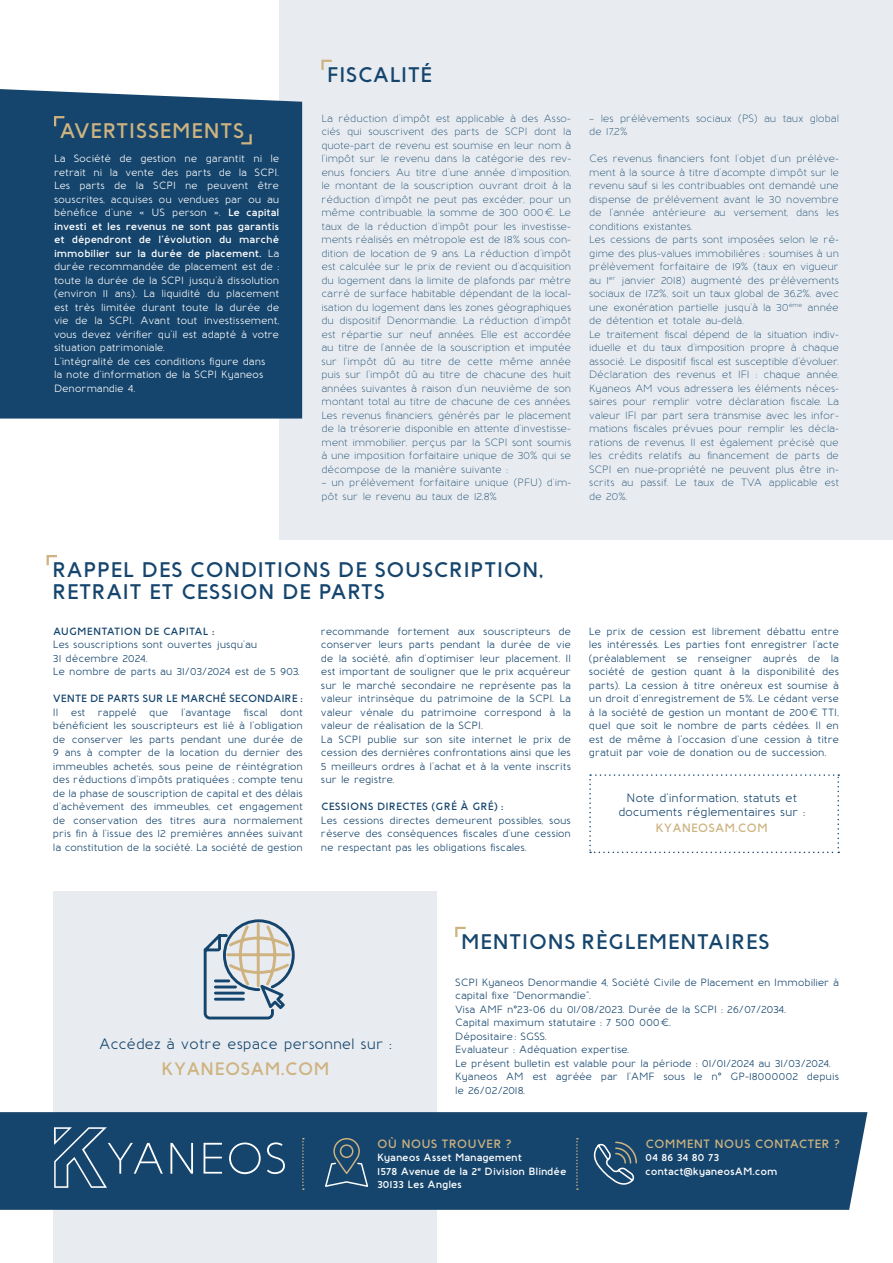
<style>
.page{position:relative;width:893px;height:1263px;background:#fff}
.page>*{position:absolute;margin:0;border:0;box-sizing:border-box;transform-origin:0 0}
.t1{font:600 21.15px/22px "Baufra";letter-spacing:.01em;color:#15456d}
.t2{font:600 21.15px "Baufra";letter-spacing:.01em;color:#ceb380}
.t3{font:600 18px "Baufra";color:#ceb380}
.t4{font:500 15px "Baufra";color:#15456d}
.t5{font:500 12px/13.5px "Baufra";letter-spacing:-.01em;color:#15456d;text-align:center}
.t6{font:600 12px "Baufra";letter-spacing:.005em;color:#ceb380}
.t7{font:10.5px/13.5px "Baufra";letter-spacing:-.005em;color:#15456d}
.t8{font:500 10.5px/13.5px "Baufra";letter-spacing:-.01em;color:#15456d}
.t9{font:500 10.5px/13.5px "Baufra";letter-spacing:-.01em;color:#fff}
.t10{font:600 10.5px/13.5px "Baufra";letter-spacing:-.01em;color:#fff}
.t11{font:600 10.5px "Baufra";letter-spacing:-.005em;color:#15456d}
.s1{font-weight:600}
</style>
<div class="page">
<div style="left:53px;top:891px;width:384px;height:372px;background:#e8ecf0"></div>
<div style="left:279px;top:0;width:614px;height:540px;background:#e8ecf0"></div>
<div style="left:0;top:89px;width:302px;height:330px;background:#15456d"></div>
<div style="left:0;top:1112px;width:867px;height:98px;background:#15456d"></div>
<svg style="left:302px;top:1138px;width:2px;height:52px"></svg>
<svg style="left:576px;top:1138px;width:2px;height:52px"></svg>
<svg style="left:170px;top:1143px;width:23px;height:31px"></svg>
<svg style="left:204px;top:1143px;width:18px;height:30px"></svg>
<svg style="left:229px;top:1142px;width:32px;height:32px"></svg>
<svg style="left:267px;top:1142px;width:18px;height:32px"></svg>
<svg style="left:54px;top:1127px;width:109px;height:61px;background:#2e597c"></svg>
<svg style="left:590px;top:1141px;width:48px;height:46px;background:#385f7e"></svg>
<svg style="left:324px;top:1137px;width:45px;height:51px;background:#325977"></svg>
<svg style="left:53px;top:115px;width:14px;height:14px"></svg>
<svg style="left:239px;top:132px;width:14px;height:14px"></svg>
<svg style="left:455px;top:926px;width:11px;height:11px"></svg>
<svg style="left:321px;top:59px;width:11px;height:11px"></svg>
<svg style="left:46px;top:555px;width:11px;height:11px"></svg>
<svg style="left:203px;top:919px;width:92px;height:101px"></svg>
<svg style="left:589px;top:774px;width:250px;height:79px"></svg>
<h1 class="t2" style="left:60px;top:116px;width:186px">AVERTISSEMENTS</h1>
<p class="t9" style="left:54px;top:151px;width:227px">La Société de gestion ne garantit ni le retrait ni la vente des parts de la SCPI.<br>Les parts de la SCPI ne peuvent être souscrites, acquises ou vendues par ou au bénéfice d’une « US person ». <span class="s1">Le capital investi et les revenus ne sont pas garantis et dépendront de l’évolution du marché immobilier sur la durée de placement.</span> La durée recommandée de placement est de : toute la durée de la SCPI jusqu’à dissolution (environ 11 ans). La liquidité du placement est très limitée durant toute la durée de vie de la SCPI. Avant tout investissement, vous devez vérifier qu’il est adapté à votre situation patrimoniale.<br>L’intégralité de ces conditions figure dans<br>la note d’information de la SCPI Kyaneos Denormandie 4.</p>
<h1 class="t1" style="left:327px;top:62px;width:107px">FISCALITÉ</h1>
<p class="t7" style="left:321px;top:111px;width:251px;text-align:justify">La réduction d’impôt est applicable à des Asso&shy;ciés qui souscrivent des parts de SCPI dont la quote-part de revenu est soumise en leur nom à l’impôt sur le revenu dans la catégorie des rev&shy;enus fonciers. Au titre d’une année d’imposition, le montant de la souscription ouvrant droit à la réduction d’impôt ne peut pas excéder, pour un même contribuable, la somme de 300 000€. Le taux de la réduction d’impôt pour les investisse&shy;ments réalisés en métropole est de 18% sous con&shy;dition de location de 9 ans. La réduction d’impôt est calculée sur le prix de revient ou d’acquisition du logement dans la limite de plafonds par mètre carré de surface habitable dépendant de la local&shy;isation du logement dans les zones géographiques du dispositif Denormandie. La réduction d’impôt est répartie sur neuf années. Elle est accordée au titre de l’année de la souscription et imputée sur l’impôt dû au titre de cette même année puis sur l’impôt dû au titre de chacune des huit années suivantes à raison d’un neuvième de son montant total au titre de chacune de ces années.<br>Les revenus financiers, générés par le placement de la trésorerie disponible en attente d’investisse&shy;ment immobilier, perçus par la SCPI sont soumis à une imposition forfaitaire unique de 30% qui se décompose de la manière suivante :</p>
<p class="t7" style="left:321px;top:475px;width:251px">– un prélèvement forfaitaire unique (PFU) d’im&shy;pôt sur le revenu au taux de 12,8%</p>
<p class="t7" style="left:589px;top:111px;width:251px">– les prélèvements sociaux (PS) au taux global de 17,2%</p>
<p class="t7" style="left:589px;top:151px;width:251px">Ces revenus financiers font l’objet d’un prélève&shy;ment à la source à titre d’acompte d’impôt sur le revenu sauf si les contribuables ont demandé une dispense de prélèvement avant le 30 novembre de l’année antérieure au versement, dans les conditions existantes.<br>Les cessions de parts sont imposées selon le ré&shy;gime des plus-values immobilières : soumises à un prélèvement forfaitaire de 19% (taux en vigueur au 1<sup>er</sup> janvier 2018) augmenté des prélèvements sociaux de 17,2%, soit un taux global de 36,2%, avec une exonération partielle jusqu’à la 30<sup>ème</sup> année de détention et totale au-delà.<br>Le traitement fiscal dépend de la situation indiv&shy;iduelle et du taux d’imposition propre à chaque associé. Le dispositif fiscal est susceptible d’évoluer.<br>Déclaration des revenus et IFI : chaque année, Kyaneos AM vous adressera les éléments néces&shy;saires pour remplir votre déclaration fiscale. La valeur IFI par part sera transmise avec les infor&shy;mations fiscales prévues pour remplir les décla&shy;rations de revenus. Il est également précisé que les crédits relatifs au financement de parts de SCPI en nue-propriété ne peuvent plus être in&shy;scrits au passif. Le taux de TVA applicable est de 20%.</p>
<h1 class="t1" style="left:52px;top:558px;width:493px">RAPPEL DES CONDITIONS DE SOUSCRIPTION,<br>RETRAIT ET CESSION DE PARTS</h1>
<p class="t11" style="left:53px;top:624px;width:163px">AUGMENTATION DE CAPITAL :</p>
<p class="t8" style="left:53px;top:637px;width:248px">Les souscriptions sont ouvertes jusqu’au<br>31 décembre 2024.<br>Le nombre de parts au 31/03/2024 est de 5 903.</p>
<p class="t11" style="left:53px;top:691px;width:251px">VENTE DE PARTS SUR LE MARCHÉ SECONDAIRE :</p>
<p class="t8" style="left:53px;top:705px;width:251px;text-align:justify">Il est rappelé que l’avantage fiscal dont bénéficient les souscripteurs est lié à l’obligation de conserver les parts pendant une durée de 9 ans à compter de la location du dernier des immeubles achetés, sous peine de réintégration des réductions d’impôts pratiquées ; compte tenu de la phase de souscription de capital et des délais d’achèvement des immeubles, cet engagement de conservation des titres aura normalement pris fin à l’issue des 12 premières années suivant la constitution de la société. La société de gestion</p>
<p class="t8" style="left:321px;top:624px;width:251px">recommande fortement aux souscripteurs de conserver leurs parts pendant la durée de vie de la société, afin d’optimiser leur placement. Il est important de souligner que le prix acquéreur sur le marché secondaire ne représente pas la valeur intrinsèque du patrimoine de la SCPI. La valeur vénale du patrimoine correspond à la valeur de réalisation de la SCPI.<br>La SCPI publie sur son site internet le prix de cession des dernières confrontations ainsi que les 5 meilleurs ordres à l’achat et à la vente inscrits sur le registre.</p>
<p class="t11" style="left:321px;top:799px;width:184px">CESSIONS DIRECTES (GRÉ À GRÉ) :</p>
<p class="t8" style="left:321px;top:813px;width:251px;text-align:justify">Les cessions directes demeurent possibles, sous réserve des conséquences fiscales d’une cession ne respectant pas les obligations fiscales.</p>
<p class="t8" style="left:589px;top:624px;width:252px;text-align:justify">Le prix de cession est librement débattu entre les intéressés. Les parties font enregistrer l’acte (préalablement se renseigner auprès de la société de gestion quant à la disponibilité des parts). La cession à titre onéreux est soumise à un droit d’enregistrement de 5%. Le cédant verse à la société de gestion un montant de 200€ TTI, quel que soit le nombre de parts cédées. Il en est de même à l’occasion d’une cession à titre gratuit par voie de donation ou de succession.</p>
<p class="t5" style="left:618px;top:791px;width:188px">Note d’information, statuts et documents réglementaires sur :</p>
<p class="t6" style="left:656px;top:820px;width:114px">KYANEOSAM.COM</p>
<h3 class="t4" style="left:99px;top:1034px;width:294px">Accédez à votre espace personnel sur :</h3>
<h2 class="t3" style="left:161px;top:1056px;width:170px">KYANEOSAM.COM</h2>
<h1 class="t1" style="left:461px;top:929px;width:310px">MENTIONS RÈGLEMENTAIRES</h1>
<p class="t8" style="left:455px;top:975px;width:385px">SCPI Kyaneos Denormandie 4, Société Civile de Placement en Immobilier à capital fixe “Denormandie”.<br>Visa AMF n°23-06 du 01/08/2023. Durée de la SCPI : 26/07/2034.<br>Capital maximum statutaire : 7 500 000€.<br>Dépositaire: SGSS.<br>Evaluateur : Adéquation expertise.<br>Le présent bulletin est valable pour la période : 01/01/2024 au 31/03/2024.<br>Kyaneos AM est agréée par l’AMF sous le n° GP-18000002 depuis le 26/02/2018.</p>
<p class="t6" style="left:377px;top:1135px;width:136px">OÙ NOUS TROUVER ?</p>
<p class="t10" style="left:377px;top:1150px;width:191px">Kyaneos Asset Management<br>1578 Avenue de la 2<sup>e</sup> Division Blindée<br>30133 Les Angles</p>
<p class="t6" style="left:645px;top:1135px;width:196px">COMMENT NOUS CONTACTER ?</p>
<p class="t10" style="left:645px;top:1150px;width:134px">04 86 34 80 73 contact@kyaneosAM.com</p>
</div>
